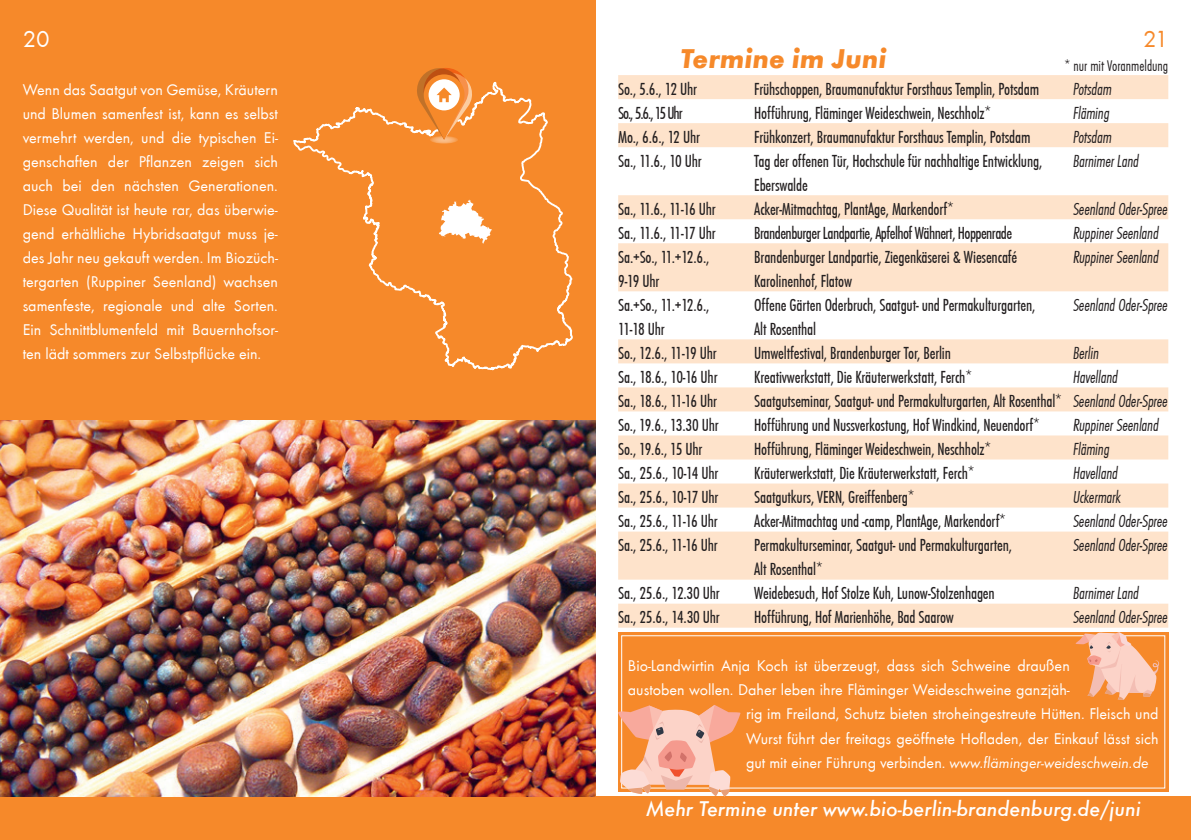
<style>
.page{position:relative;width:1191px;height:840px;background:#fff}
.page>*{position:absolute;margin:0;border:0;box-sizing:border-box;transform-origin:0 0}
.t1{font:italic 700 28px "Futura T";color:#f6892a}
.t2{font:24px "Futura T Boo";color:#fff}
.t3{font:24px "Futura T Boo";color:#f6892a}
.t4{font:italic 500 22px "Futura T";letter-spacing:-.005em;color:#fff}
.t5{font:condensed 18px/24px "Futura T";letter-spacing:-.01em;color:#231f20}
.t6{font:18px "Futura T Lig Con Obl";letter-spacing:-.01em;color:#231f20}
.t7{font:condensed 18px "Futura T";letter-spacing:-.03em;color:#231f20}
.t8{font:condensed 18px/24px "Futura T";letter-spacing:-.035em;color:#231f20}
.t9{font:condensed 18px "Futura T";letter-spacing:-.04em;color:#231f20}
.t10{font:16px/24px "Futura T Boo";color:#fff;text-align:justify}
.t11{font:16px "Futura T Boo Obl";color:#fff}
.t12{font:16px "Futura T Lig Con";color:#231f20}
.s1{font-family:"Futura T Lig Con Obl";font-stretch:normal}
.s2{font-family:"Futura T Boo"}
</style>
<div class="page">
<div style="left:0;top:0;width:595px;height:839px;background:#f6892a"></div>
<div style="left:0;top:795px;width:1191px;height:44px;background:#f6892a"></div>
<svg style="left:618px;top:75px;width:550px;height:552px"></svg>
<img style="left:0;top:420px;width:595px;height:375px">
<svg style="left:293px;top:82px;width:280px;height:288px"></svg>
<svg style="left:439px;top:199px;width:53px;height:44px"></svg>
<svg style="left:430px;top:136px;width:28px;height:7px"></svg>
<svg style="left:416px;top:68px;width:57px;height:72px"></svg>
<div style="left:618px;top:632px;width:550px;height:159px;background:#f6892a"></div>
<div style="left:621px;top:635px;width:544px;height:153px;border:1px solid #fff"></div>
<svg style="left:617px;top:704px;width:124px;height:92px"></svg>
<svg style="left:1075px;top:632px;width:85px;height:67px"></svg>
<h2 class="t2" style="left:23px;top:25px;width:29px">20</h2>
<h2 class="t3" style="left:1143px;top:25px;width:27px">21</h2>
<h1 class="t1" style="left:680px;top:42px;width:207px">Termine im Juni</h1>
<p class="t5" style="left:618px;top:77px;width:80px">So., 5.6., 12 Uhr</p>
<p class="t5" style="left:754px;top:77px;width:286px">Frühschoppen, Braumanufaktur Forsthaus Templin, Potsdam</p>
<p class="t6" style="left:1073px;top:79px;width:40px">Potsdam</p>
<p class="t5" style="left:618px;top:101px;width:66px">So., 5.6., 15 Uhr</p>
<p class="t5" style="left:754px;top:101px;width:238px">Hofführung, Fläminger Weideschwein, Neschholz*</p>
<p class="t6" style="left:1073px;top:103px;width:38px">Fläming</p>
<p class="t5" style="left:618px;top:125px;width:83px">Mo., 6.6., 12 Uhr</p>
<p class="t5" style="left:754px;top:125px;width:278px">Frühkonzert, Braumanufaktur Forsthaus Templin, Potsdam</p>
<p class="t6" style="left:1073px;top:127px;width:40px">Potsdam</p>
<p class="t5" style="left:618px;top:149px;width:85px">Sa., 11.6., 10 Uhr</p>
<p class="t5" style="left:754px;top:149px;width:289px">Tag der offenen Tür, Hochschule für nachhaltige Entwicklung,<br>Eberswalde</p>
<p class="t6" style="left:1073px;top:151px;width:67px">Barnimer Land</p>
<p class="t9" style="left:618px;top:199px;width:99px">Sa., 11.6., 11-16 Uhr</p>
<p class="t5" style="left:754px;top:197px;width:201px">Acker-Mitmachtag, PlantAge, Markendorf*</p>
<p class="t6" style="left:1073px;top:199px;width:96px">Seenland Oder-Spree</p>
<p class="t9" style="left:618px;top:223px;width:99px">Sa., 11.6., 11-17 Uhr</p>
<p class="t7" style="left:754px;top:223px;width:259px">Brandenburger Landpartie, Apfelhof Wähnert, Hoppenrade</p>
<p class="t6" style="left:1073px;top:223px;width:87px">Ruppiner Seenland</p>
<p class="t5" style="left:618px;top:245px;width:93px">Sa.+So., 11.+12.6.,<br>9-19 Uhr</p>
<p class="t5" style="left:754px;top:245px;width:264px">Brandenburger Landpartie, Ziegenkäserei &amp; Wiesencafé<br>Karolinenhof, Flatow</p>
<p class="t6" style="left:1073px;top:247px;width:87px">Ruppiner Seenland</p>
<p class="t8" style="left:618px;top:293px;width:93px">Sa.+So., 11.+12.6.,<br>11-18 Uhr</p>
<p class="t5" style="left:754px;top:293px;width:283px">Offene Gärten Oderbruch, Saatgut- und Permakulturgarten,<br>Alt Rosenthal</p>
<p class="t6" style="left:1073px;top:295px;width:96px">Seenland Oder-Spree</p>
<p class="t8" style="left:618px;top:341px;width:100px">So., 12.6., 11-19 Uhr</p>
<p class="t5" style="left:754px;top:341px;width:198px">Umweltfestival, Brandenburger Tor, Berlin</p>
<p class="t6" style="left:1073px;top:343px;width:27px">Berlin</p>
<p class="t7" style="left:618px;top:367px;width:101px">Sa., 18.6., 10-16 Uhr</p>
<p class="t5" style="left:754px;top:365px;width:219px">Kreativwerkstatt, Die Kräuterwerkstatt, Ferch*</p>
<p class="t6" style="left:1073px;top:367px;width:46px">Havelland</p>
<p class="t8" style="left:618px;top:389px;width:100px">Sa., 18.6., 11-16 Uhr</p>
<p class="t5" style="left:754px;top:389px;width:415px">Saatgutseminar, Saatgut- und Permakulturgarten, Alt Rosenthal* <span class="s1">Seenland Oder-Spree</span></p>
<p class="t5" style="left:618px;top:413px;width:102px">So., 19.6., 13.30 Uhr</p>
<p class="t5" style="left:754px;top:413px;width:287px">Hofführung und Nussverkostung, Hof Windkind, Neuendorf*</p>
<p class="t6" style="left:1073px;top:415px;width:87px">Ruppiner Seenland</p>
<p class="t5" style="left:618px;top:437px;width:86px">So., 19.6., 15 Uhr</p>
<p class="t5" style="left:754px;top:437px;width:238px">Hofführung, Fläminger Weideschwein, Neschholz*</p>
<p class="t6" style="left:1073px;top:439px;width:38px">Fläming</p>
<p class="t5" style="left:618px;top:461px;width:102px">Sa., 25.6., 10-14 Uhr</p>
<p class="t5" style="left:754px;top:461px;width:222px">Kräuterwerkstatt, Die Kräuterwerkstatt, Ferch*</p>
<p class="t6" style="left:1073px;top:463px;width:46px">Havelland</p>
<p class="t5" style="left:618px;top:485px;width:102px">Sa., 25.6., 10-17 Uhr</p>
<p class="t5" style="left:754px;top:485px;width:162px">Saatgutkurs, VERN, Greiffenberg*</p>
<p class="t6" style="left:1073px;top:487px;width:50px">Uckermark</p>
<p class="t5" style="left:618px;top:509px;width:101px">Sa., 25.6., 11-16 Uhr</p>
<p class="t5" style="left:754px;top:509px;width:253px">Acker-Mitmachtag und -camp, PlantAge, Markendorf*</p>
<p class="t6" style="left:1073px;top:511px;width:96px">Seenland Oder-Spree</p>
<p class="t5" style="left:618px;top:533px;width:101px">Sa., 25.6., 11-16 Uhr</p>
<p class="t5" style="left:754px;top:533px;width:259px">Permakulturseminar, Saatgut- und Permakulturgarten,<br>Alt Rosenthal*</p>
<p class="t6" style="left:1073px;top:535px;width:96px">Seenland Oder-Spree</p>
<p class="t5" style="left:618px;top:581px;width:103px">Sa., 25.6., 12.30 Uhr</p>
<p class="t5" style="left:754px;top:581px;width:242px">Weidebesuch, Hof Stolze Kuh, Lunow-Stolzenhagen</p>
<p class="t6" style="left:1073px;top:583px;width:67px">Barnimer Land</p>
<p class="t5" style="left:618px;top:605px;width:103px">Sa., 25.6., 14.30 Uhr</p>
<p class="t5" style="left:754px;top:605px;width:201px">Hofführung, Hof Marienhöhe, Bad Saarow</p>
<p class="t6" style="left:1073px;top:607px;width:96px">Seenland Oder-Spree</p>
<p class="t12" style="left:1064px;top:57px;width:105px">* nur mit Voranmeldung</p>
<p class="t10" style="left:23px;top:78px;width:257px">Wenn das Saatgut von Gemüse, Kräutern und Blumen samenfest ist, kann es selbst vermehrt werden, und die typischen Ei&shy;genschaften der Pflanzen zeigen sich auch bei den nächsten Generationen.<br>Diese Qualität ist heute rar, das überwie&shy;gend erhältliche Hybridsaatgut muss je&shy;des Jahr neu gekauft werden. Im Biozüch&shy;tergarten (Ruppiner Seenland) wachsen samenfeste, regionale und alte Sorten.<br>Ein Schnittblumenfeld mit Bauernhofsor&shy;ten lädt sommers zur Selbstpflücke ein.</p>
<p class="t10" style="left:628px;top:654px;width:443px">Bio-Landwirtin Anja Koch ist überzeugt, dass sich Schweine draußen</p>
<p class="t10" style="left:628px;top:678px;width:443px">austoben wollen. Daher leben ihre Fläminger Weideschweine ganzjäh-</p>
<p class="t10" style="left:746px;top:702px;width:414px">rig im Freiland, Schutz bieten stroheingestreute Hütten. Fleisch und</p>
<p class="t10" style="left:746px;top:726px;width:414px">Wurst führt der freitags geöffnete Hofladen, der Einkauf lässt sich</p>
<p class="t11" style="left:746px;top:752px;width:404px"><span class="s2">gut mit einer Führung verbinden.</span> www.fläminger-weideschwein.de</p>
<p class="t4" style="left:645px;top:794px;width:496px">Mehr Termine unter www.bio-berlin-brandenburg.de/juni</p>
</div>
